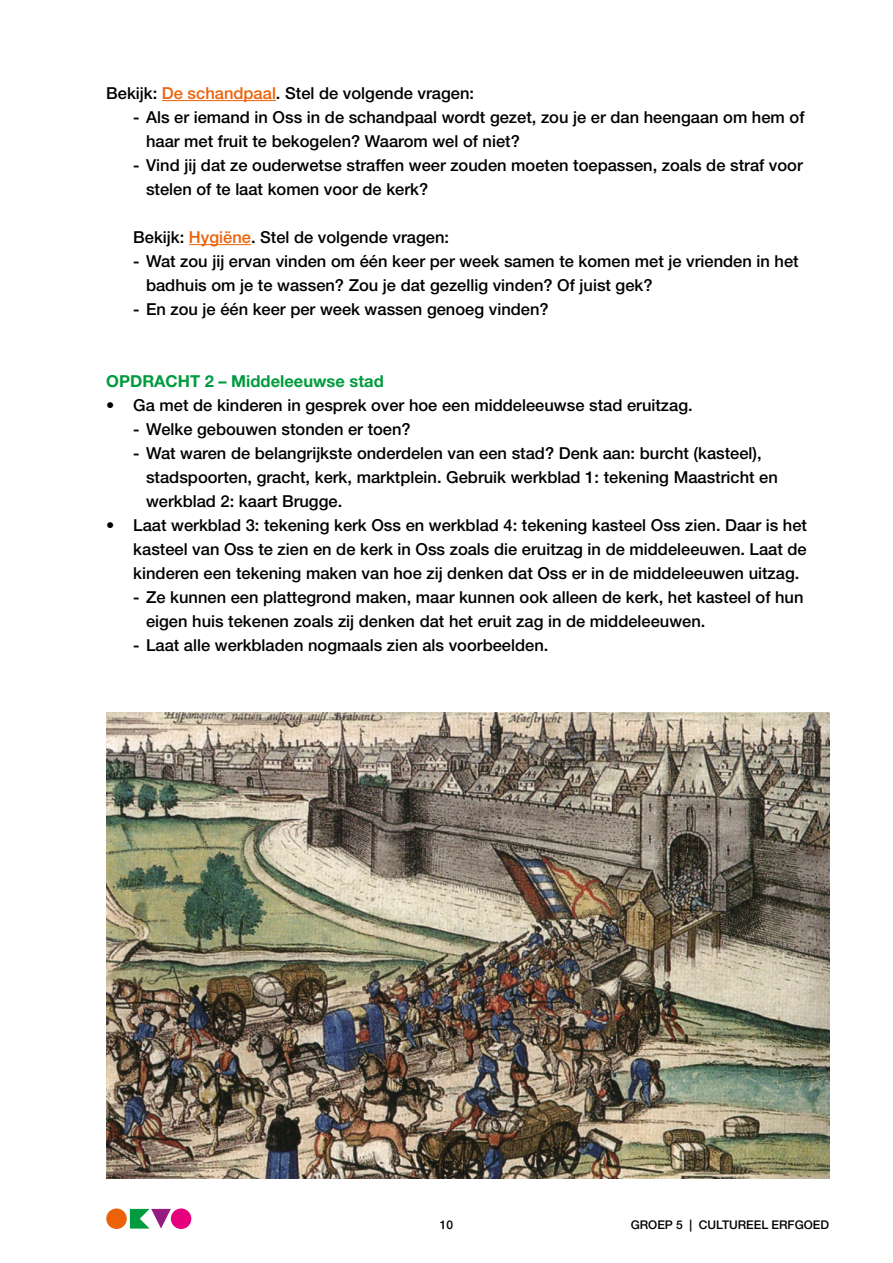
<style>
.page{position:relative;width:893px;height:1263px;background:#fff}
.page>*{position:absolute;margin:0;border:0;box-sizing:border-box;transform-origin:0 0}
.t1{font:500 16.5px/24px "Helvetica Neue LT Std";color:#000}
.t2{font:700 16.5px "Helvetica Neue LT Std";color:#009b3e}
.t3{font:500 12px "Helvetica Neue LT Std";color:#000}
.s1{color:#eb6209}
</style>
<div class="page">
<svg style="left:130px;top:1209px;width:41px;height:19px"></svg>
<div style="left:171px;top:1208px;width:20px;height:21px;background:#e6007d;border-radius:50%"></div>
<div style="left:106px;top:1208px;width:21px;height:21px;background:#eb6209;border-radius:50%"></div>
<hr style="left:162px;top:100px;width:114px;height:1px;background:#eb6209">
<hr style="left:189px;top:244px;width:62px;height:1px;background:#eb6209">
<img style="left:106px;top:713px;width:723px;height:465px">
<p class="t1" style="left:106px;top:81px;width:369px">Bekijk: <span class="s1">De schandpaal</span>. Stel de volgende vragen:</p>
<p class="t1" style="left:146px;top:105px;width:660px;text-indent:-13px">- Als er iemand in Oss in de schandpaal wordt gezet, zou je er dan heengaan om hem of haar met fruit te bekogelen? Waarom wel of niet?</p>
<p class="t1" style="left:146px;top:153px;width:658px;text-indent:-13px">- Vind jij dat ze ouderwetse straffen weer zouden moeten toepassen, zoals de straf voor stelen of te laat komen voor de kerk?</p>
<p class="t1" style="left:133px;top:225px;width:317px">Bekijk: <span class="s1">Hygiëne</span>. Stel de volgende vragen:</p>
<p class="t1" style="left:146px;top:249px;width:654px;text-indent:-13px">- Wat zou jij ervan vinden om één keer per week samen te komen met je vrienden in het badhuis om je te wassen? Zou je dat gezellig vinden? Of juist gek?</p>
<p class="t1" style="left:133px;top:297px;width:417px">- En zou je één keer per week wassen genoeg vinden?</p>
<p class="t2" style="left:106px;top:371px;width:279px">OPDRACHT 2 – Middeleeuwse stad</p>
<p class="t1" style="left:106px;top:393px;width:588px">• Ga met de kinderen in gesprek over hoe een middeleeuwse stad eruitzag.</p>
<p class="t1" style="left:133px;top:417px;width:279px">- Welke gebouwen stonden er toen?</p>
<p class="t1" style="left:146px;top:441px;width:633px;text-indent:-13px">- Wat waren de belangrijkste onderdelen van een stad? Denk aan: burcht (kasteel), stadspoorten, gracht, kerk, marktplein. Gebruik werkblad 1: tekening Maastricht en werkblad 2: kaart Brugge.</p>
<p class="t1" style="left:133px;top:513px;width:675px;text-align:justify;text-indent:-27px">• Laat werkblad 3: tekening kerk Oss en werkblad 4: tekening kasteel Oss zien. Daar is het kasteel van Oss te zien en de kerk in Oss zoals die eruitzag in de middeleeuwen. Laat de kinderen een tekening maken van hoe zij denken dat Oss er in de middeleeuwen uitzag.</p>
<p class="t1" style="left:146px;top:585px;width:659px;text-indent:-13px">- Ze kunnen een plattegrond maken, maar kunnen ook alleen de kerk, het kasteel of hun eigen huis tekenen zoals zij denken dat het eruit zag in de middeleeuwen.</p>
<p class="t1" style="left:133px;top:633px;width:417px">- Laat alle werkbladen nogmaals zien als voorbeelden.</p>
<p class="t3" style="left:440px;top:1217px;width:15px">10</p>
<p class="t3" style="left:631px;top:1217px;width:200px">GROEP 5 | CULTUREEL ERFGOED</p>
</div>
